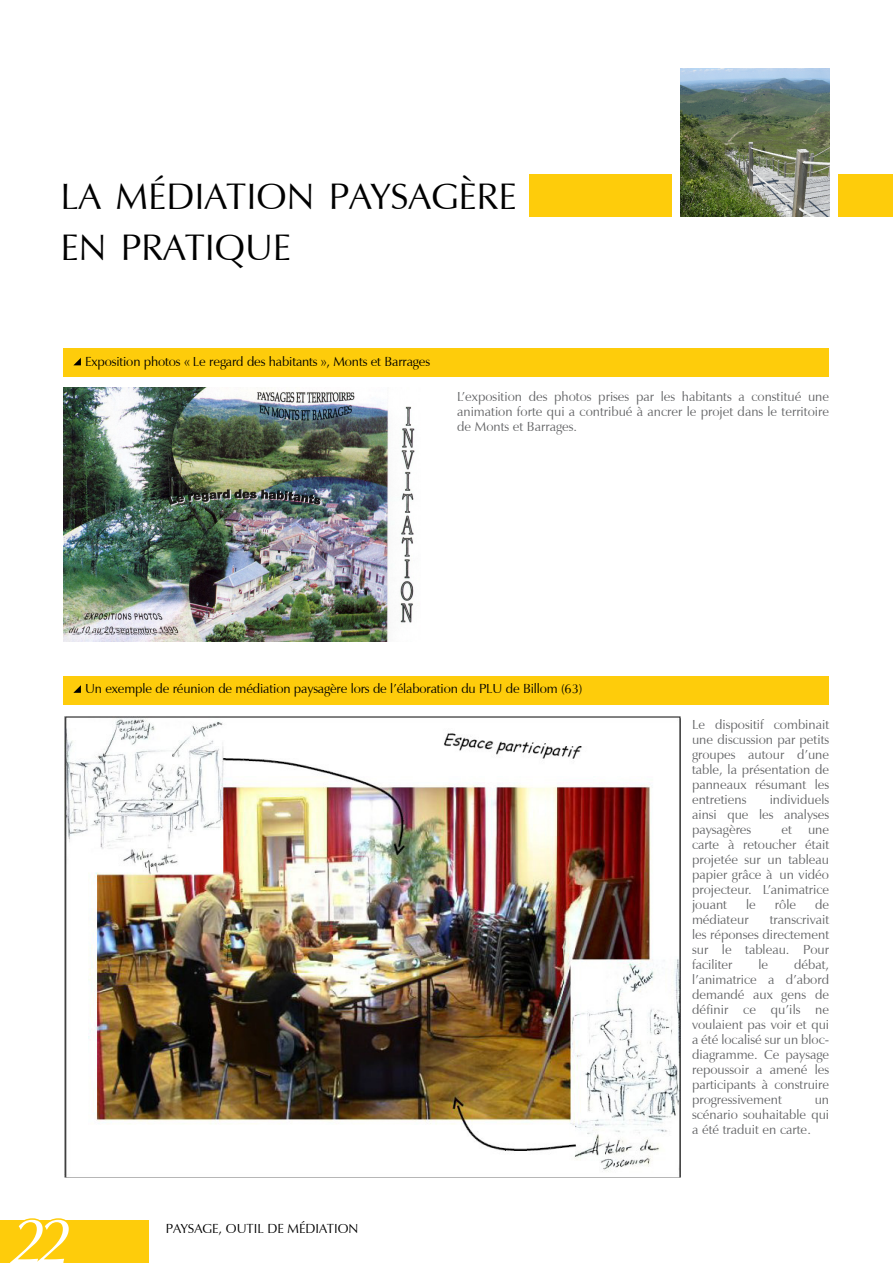
<style>
.page{position:relative;width:893px;height:1263px;background:#fff}
.page>*{position:absolute;margin:0;border:0;box-sizing:border-box;transform-origin:0 0}
.t1{font:italic 67.5px "Vera Humana 95";color:#fff}
.t2{font:37.8px/51px "Vera Humana 95";color:#000}
.t3{font:13.5px/15px "Vera Humana 95";color:#646567;text-align:justify}
.t4{font:13.5px "Vera Humana 95";letter-spacing:-.01em;color:#000}
</style>
<div class="page">
<div style="left:829px;top:174px;width:64px;height:43px;background:#fecc0b"></div>
<div style="left:72px;top:174px;width:608px;height:43px;background:#fecc0b"></div>
<div style="left:672px;top:174px;width:8px;height:45px;background:#fff"></div>
<div style="left:0;top:1220px;width:149px;height:43px;background:#fecc0b"></div>
<svg style="left:24px;top:1218px;width:42px;height:2px"></svg>
<div style="left:829px;top:166px;width:9px;height:55px;background:#fff"></div>
<div style="left:60px;top:158px;width:463px;height:114px;background:#fff"></div>
<div style="left:515px;top:170px;width:14px;height:50px;background:#fff"></div>
<img style="left:64px;top:388px;width:351px;height:253px">
<div style="left:64px;top:676px;width:765px;height:28px;background:#fecc0b"></div>
<svg style="left:73px;top:685px;width:8px;height:8px"></svg>
<div style="left:64px;top:349px;width:765px;height:28px;background:#fecc0b"></div>
<svg style="left:74px;top:358px;width:7px;height:7px"></svg>
<img style="left:65px;top:717px;width:615px;height:461px">
<img style="left:680px;top:68px;width:149px;height:149px">
<h2 class="t2" style="left:60px;top:171px;width:458px">LA MÉDIATION PAYSAGÈRE<br>EN PRATIQUE</h2>
<p class="t4" style="left:85px;top:353px;width:346px">Exposition photos « Le regard des habitants », Monts et Barrages</p>
<p class="t3" style="left:457px;top:389px;width:374px">L’exposition des photos prises par les habitants a constitué une animation forte qui a contribué à ancrer le projet dans le territoire de Monts et Barrages.</p>
<p class="t4" style="left:85px;top:680px;width:499px">Un exemple de réunion de médiation paysagère lors de l’élaboration du PLU de Billom (63)</p>
<h1 class="t1" style="left:11px;top:1200px;width:64px">22</h1>
<p class="t4" style="left:166px;top:1220px;width:9px">paysage</p>
<p class="t4" style="left:219px;top:1220px;width:16px">, outil</p>
<p class="t4" style="left:267px;top:1220px;width:47px">de médiation</p>
<p class="t3" style="left:692px;top:717px;width:139px">Le dispositif combinait une discussion par petits groupes autour d’une table, la présentation de panneaux résumant les entretiens</p>
<p class="t3" style="left:692px;top:792px;width:139px;text-indent:78px">individuels ainsi que les analyses paysagères</p>
<p class="t3" style="left:692px;top:822px;width:139px;text-indent:89px">et une carte à retoucher était projetée sur un tableau papier grâce à un vidéo projecteur. L’animatrice jouant</p>
<p class="t3" style="left:746px;top:897px;width:11px">le</p>
<p class="t3" style="left:775px;top:897px;width:23px">rôle</p>
<p class="t3" style="left:815px;top:897px;width:16px">de</p>
<p class="t3" style="left:692px;top:912px;width:58px">médiateur</p>
<p class="t3" style="left:692px;top:912px;width:139px;text-indent:78px">transcrivait les réponses directement sur le tableau. Pour faciliter</p>
<p class="t3" style="left:692px;top:957px;width:139px;text-indent:102px">débat, l’animatrice a d’abord demandé aux gens de définir ce qu’ils ne voulaient pas voir et qui a été localisé sur un bloc&shy;diagramme. Ce paysage repoussoir a amené les participants à construire progressivement</p>
<p class="t3" style="left:758px;top:957px;width:11px">le</p>
<p class="t3" style="left:692px;top:1092px;width:139px;text-indent:123px">un scénario souhaitable qui a été traduit en carte.</p>
</div>
